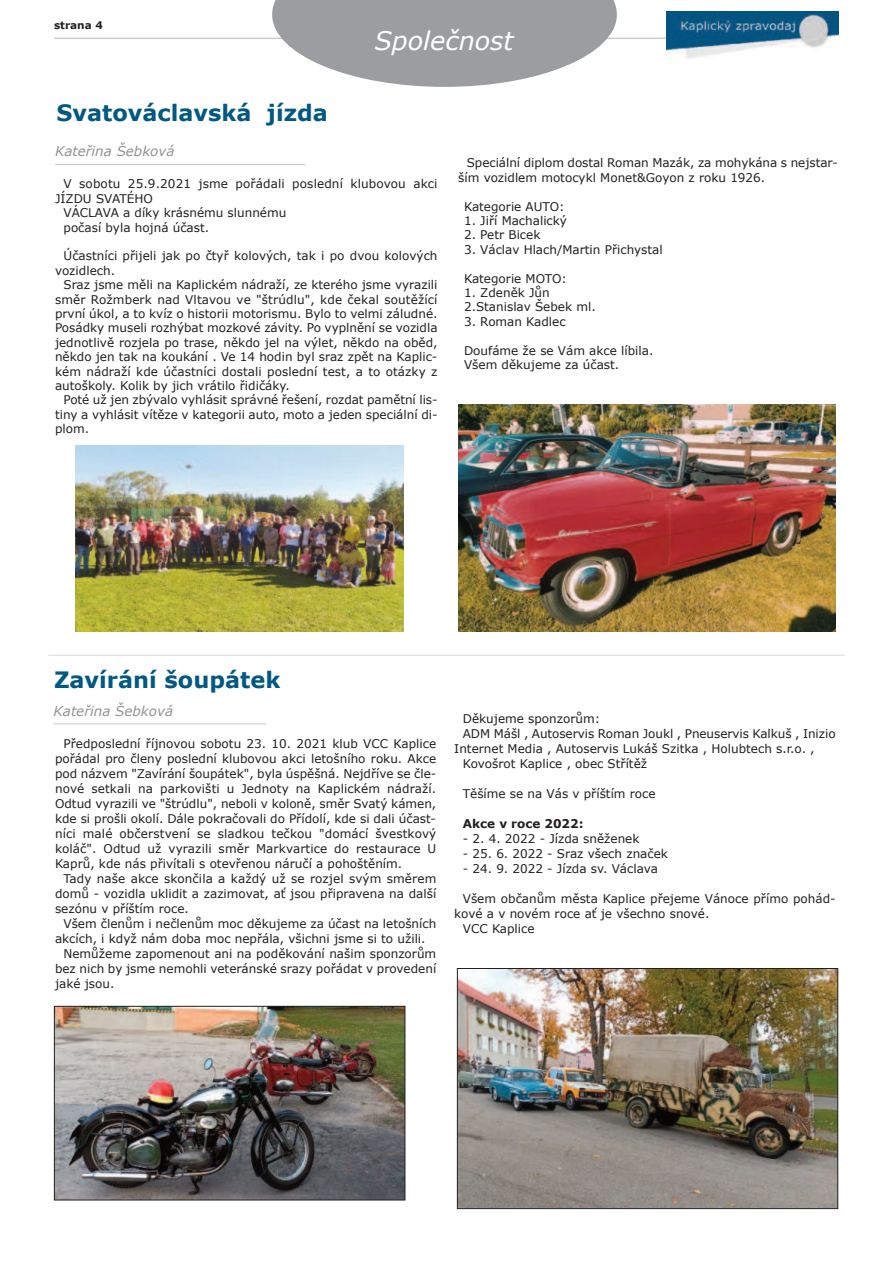
<style>
.page{position:relative;width:893px;height:1263px;background:#fff}
.page>*{position:absolute;margin:0;border:0;box-sizing:border-box;transform-origin:0 0}
.t1{font:italic 25.5px "Verdana";color:#fff}
.t2{font:700 22.5px "Verdana";color:#005883}
.t3{font:italic 13.5px "Verdana";color:#919396}
.t4{font:12px/14.4px "Verdana";color:#231f20}
.t5{font:700 12px "Verdana";color:#231f20}
.t6{font:700 10.5px "Verdana";color:#231f20}
</style>
<div class="page">
<hr style="left:48px;top:655px;width:797px;height:1px;background:#e2e2e3">
<hr style="left:54px;top:38px;width:784px;height:1px;background:#cacbcc">
<hr style="left:55px;top:164px;width:250px;height:1px;background:#c6c7c8">
<hr style="left:54px;top:723px;width:212px;height:1px;background:#dadbdb">
<img style="left:666px;top:11px;width:172px;height:48px">
<svg style="left:272px;top:0;width:345px;height:87px"></svg>
<img style="left:75px;top:445px;width:329px;height:186px">
<img style="left:458px;top:404px;width:378px;height:227px">
<img style="left:56px;top:1008px;width:347px;height:190px">
<div style="left:54px;top:1006px;width:351px;height:194px;border:1px solid #231f20"></div>
<img style="left:459px;top:970px;width:377px;height:237px">
<div style="left:457px;top:968px;width:381px;height:241px;border:1px solid #231f20"></div>
<p class="t6" style="left:54px;top:18px;width:50px">strana 4</p>
<h1 class="t1" style="left:374px;top:23px;width:141px">Společnost</h1>
<h2 class="t2" style="left:57px;top:96px;width:273px">Svatováclavská jízda</h2>
<p class="t3" style="left:55px;top:142px;width:121px">Kateřina Šebková</p>
<p class="t4" style="left:64px;top:177px;width:375px">V sobotu 25.9.2021 jsme pořádali poslední klubovou akci</p>
<p class="t4" style="left:55px;top:191px;width:99px">JÍZDU SVATÉHO</p>
<p class="t4" style="left:64px;top:206px;width:224px">VÁCLAVA a díky krásnému slunnému</p>
<p class="t4" style="left:64px;top:220px;width:147px">počasí byla hojná účast.</p>
<p class="t4" style="left:55px;top:249px;width:384px;text-indent:9px">Účastníci přijeli jak po čtyř kolových, tak i po dvou kolových vozidlech.</p>
<p class="t4" style="left:55px;top:278px;width:384px;text-align:justify;text-indent:9px">Sraz jsme měli na Kaplickém nádraží, ze kterého jsme vyrazili směr Rožmberk nad Vltavou ve "štrúdlu", kde čekal soutěžící první úkol, a to kvíz o historii motorismu. Bylo to velmi záludné.<br>Posádky museli rozhýbat mozkové závity. Po vyplnění se vozidla jednotlivě rozjela po trase, někdo jel na výlet, někdo na oběd, někdo jen tak na koukání . Ve 14 hodin byl sraz zpět na Kaplic&shy;kém nádraží kde účastníci dostali poslední test, a to otázky z autoškoly. Kolik by jich vrátilo řidičáky.</p>
<p class="t4" style="left:55px;top:393px;width:384px;text-align:justify;text-indent:9px">Poté už jen zbývalo vyhlásit správné řešení, rozdat pamětní lis&shy;tiny a vyhlásit vítěze v kategorii auto, moto a jeden speciální di&shy;plom.</p>
<p class="t4" style="left:458px;top:156px;width:381px;text-indent:9px">Speciální diplom dostal Roman Mazák, za mohykána s nejstar&shy;ším vozidlem motocykl Monet&amp;Goyon z roku 1926.</p>
<p class="t4" style="left:464px;top:199px;width:102px">Kategorie AUTO:</p>
<p class="t4" style="left:464px;top:213px;width:105px">1. Jiří Machalický</p>
<p class="t4" style="left:464px;top:228px;width:78px">2. Petr Bicek</p>
<p class="t4" style="left:464px;top:242px;width:200px">3. Václav Hlach/Martin Přichystal</p>
<p class="t4" style="left:464px;top:271px;width:104px">Kategorie MOTO:</p>
<p class="t4" style="left:464px;top:285px;width:133px">1. Zdeněk Jůn<br>2.Stanislav Šebek ml.</p>
<p class="t4" style="left:464px;top:314px;width:103px">3. Roman Kadlec</p>
<p class="t4" style="left:464px;top:343px;width:191px">Doufáme že se Vám akce líbila.<br>Všem děkujeme za účast.</p>
<h2 class="t2" style="left:54px;top:664px;width:228px">Zavírání šoupátek</h2>
<p class="t3" style="left:54px;top:702px;width:121px">Kateřina Šebková</p>
<p class="t4" style="left:55px;top:736px;width:383px;line-height:15px;text-align:justify;text-indent:9px">Předposlední říjnovou sobotu 23. 10. 2021 klub VCC Kaplice pořádal pro členy poslední klubovou akci letošního roku. Akce pod názvem "Zavírání šoupátek", byla úspěšná. Nejdříve se čle&shy;nové setkali na parkovišti u Jednoty na Kaplickém nádraží.<br>Odtud vyrazili ve "štrúdlu", neboli v koloně, směr Svatý kámen, kde si prošli okolí. Dále pokračovali do Přídolí, kde si dali účast&shy;níci malé občerstvení se sladkou tečkou "domácí švestkový koláč". Odtud už vyrazili směr Markvartice do restaurace U Kaprů, kde nás přivítali s otevřenou náručí a pohoštěním.</p>
<p class="t4" style="left:55px;top:871px;width:383px;line-height:15px;text-align:justify;text-indent:9px">Tady naše akce skončila a každý už se rozjel svým směrem domů - vozidla uklidit a zazimovat, ať jsou připravena na další sezónu v příštím roce.</p>
<p class="t4" style="left:64px;top:916px;width:374px">Všem členům i nečlenům moc děkujeme za účast na letošních</p>
<p class="t4" style="left:55px;top:931px;width:372px">akcích, i když nám doba moc nepřála, všichni jsme si to užili.</p>
<p class="t4" style="left:64px;top:946px;width:374px">Nemůžeme zapomenout ani na poděkování našim sponzorům</p>
<p class="t4" style="left:55px;top:961px;width:383px">bez nich by jsme nemohli veteránské srazy pořádat v provedení</p>
<p class="t4" style="left:55px;top:976px;width:61px">jaké jsou.</p>
<p class="t4" style="left:463px;top:712px;width:139px">Děkujeme sponzorům:</p>
<p class="t4" style="left:463px;top:727px;width:374px">ADM Mášl , Autoservis Roman Joukl , Pneuservis Kalkuš , Inizio</p>
<p class="t4" style="left:454px;top:742px;width:362px">Internet Media , Autoservis Lukáš Szitka , Holubtech s.r.o. ,</p>
<p class="t4" style="left:463px;top:757px;width:186px">Kovošrot Kaplice , obec Střítěž</p>
<p class="t4" style="left:463px;top:787px;width:194px">Těšíme se na Vás v příštím roce</p>
<p class="t5" style="left:463px;top:815px;width:122px">Akce v roce 2022:</p>
<p class="t4" style="left:463px;top:832px;width:178px">- 2. 4. 2022 - Jízda sněženek</p>
<p class="t4" style="left:463px;top:847px;width:207px">- 25. 6. 2022 - Sraz všech značek</p>
<p class="t4" style="left:463px;top:862px;width:197px">- 24. 9. 2022 - Jízda sv. Václava</p>
<p class="t4" style="left:463px;top:892px;width:374px">Všem občanům města Kaplice přejeme Vánoce přímo pohád-</p>
<p class="t4" style="left:454px;top:907px;width:257px">kové a v novém roce ať je všechno snové.</p>
<p class="t4" style="left:463px;top:922px;width:73px">VCC Kaplice</p>
</div>
